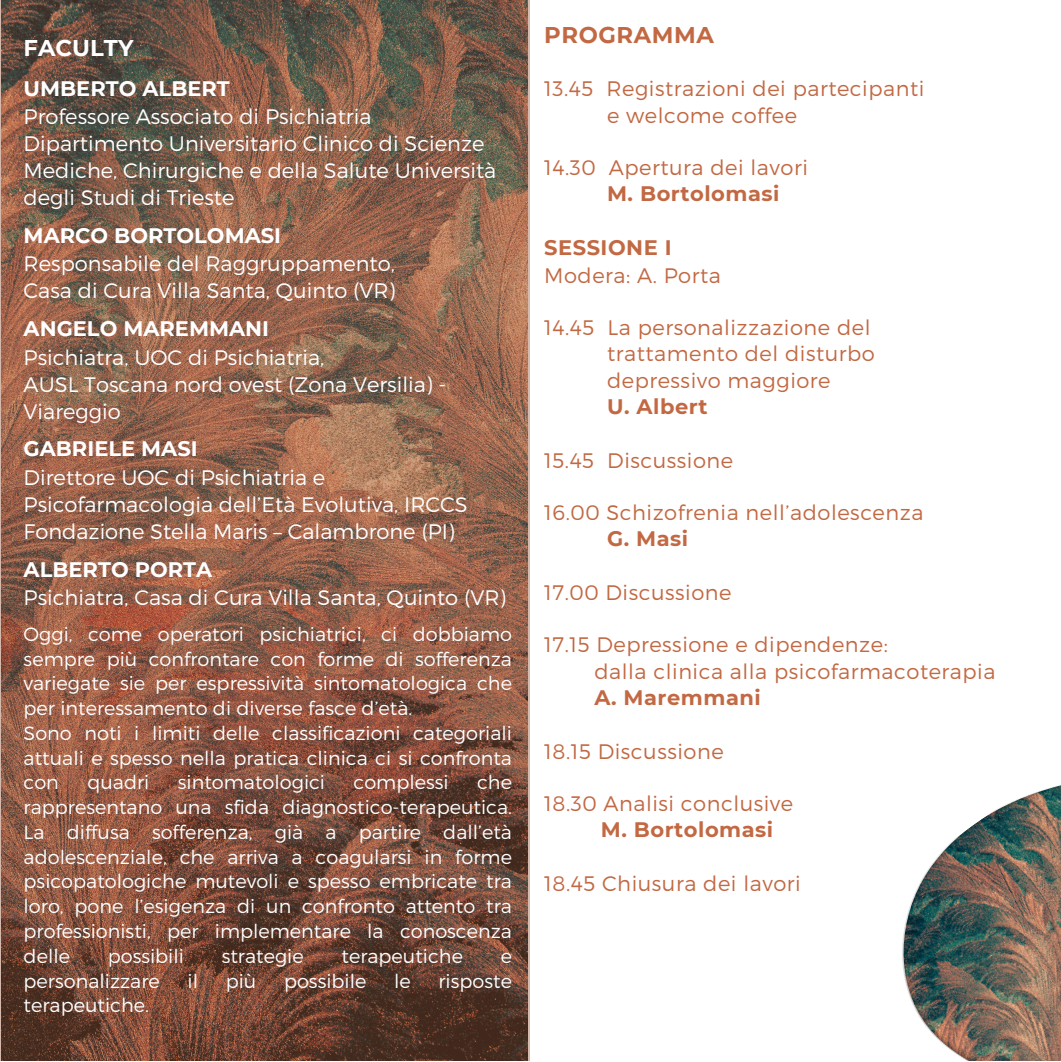
<style>
.page{position:relative;width:1061px;height:1062px;background:#fff}
.page>*{position:absolute;margin:0;border:0;box-sizing:border-box;transform-origin:0 0}
.t1{font:700 22.75px "Montserrat";letter-spacing:.025em;color:#c26943}
.t2{font:700 22.75px "Montserrat";color:#fff}
.t3{font:300 21px/26.9px "Montserrat";color:#fff}
.t4{font:300 21px "Montserrat";letter-spacing:.025em;color:#c26943}
.t5{font:700 21px "Montserrat";color:#fff}
.t6{font:700 21px "Montserrat";letter-spacing:.025em;color:#c26943}
.t7{font:300 19.25px/24.8px "Montserrat";color:#fff;text-align:justify}
</style>
<div class="page">
<svg style="left:0;top:0;width:529px;height:1061px;background:#865a46"></svg>
<img style="left:902px;top:785px;width:158px;height:276px">
<p class="t2" style="left:24px;top:34px;width:111px">FACULTY</p>
<p class="t5" style="left:24px;top:75px;width:208px">UMBERTO ALBERT</p>
<p class="t3" style="left:24px;top:102px;width:474px">Professore Associato di Psichiatria Dipartimento Universitario Clinico di Scienze Mediche, Chirurgiche e della Salute Università degli Studi di Trieste</p>
<p class="t5" style="left:24px;top:223px;width:259px">MARCO BORTOLOMASI</p>
<p class="t3" style="left:24px;top:249px;width:373px">Responsabile del Raggruppamento,</p>
<p class="t3" style="left:24px;top:276px;width:373px">Casa di Cura Villa Santa, Quinto (VR)</p>
<p class="t5" style="left:24px;top:316px;width:247px">ANGELO MAREMMANI</p>
<p class="t3" style="left:24px;top:343px;width:302px">Psichiatra, UOC di Psichiatria,</p>
<p class="t3" style="left:24px;top:370px;width:424px">AUSL Toscana nord ovest (Zona Versilia) -<br>Viareggio</p>
<p class="t5" style="left:24px;top:436px;width:175px">GABRIELE MASI</p>
<p class="t3" style="left:24px;top:463px;width:445px">Direttore UOC di Psichiatria e<br>Psicofarmacologia dell’Età Evolutiva, IRCCS<br>Fondazione Stella Maris – Calambrone (PI)</p>
<p class="t5" style="left:24px;top:556px;width:190px">ALBERTO PORTA</p>
<p class="t3" style="left:24px;top:583px;width:484px">Psichiatra, Casa di Cura Villa Santa, Quinto (VR)</p>
<p class="t7" style="left:24px;top:620px;width:490px">Oggi, come operatori psichiatrici, ci dobbiamo sempre più confrontare con forme di sofferenza variegate sie per espressività sintomatologica che per interessamento di diverse fasce d’età.</p>
<p class="t7" style="left:24px;top:719px;width:490px">Sono noti i limiti delle classificazioni categoriali attuali e spesso nella pratica clinica ci si confronta con</p>
<p class="t7" style="left:24px;top:769px;width:490px;text-indent:453px">che rappresentano una sfida diagnostico-terapeutica.<br>La diffusa sofferenza, già a partire dall’età adolescenziale, che arriva a coagularsi in forme psicopatologiche mutevoli e spesso embricate tra loro, pone l’esigenza di un confronto attento tra professionisti, per implementare la conoscenza delle</p>
<p class="t7" style="left:87px;top:769px;width:64px">quadri</p>
<p class="t7" style="left:178px;top:769px;width:149px">sintomatologici</p>
<p class="t7" style="left:353px;top:769px;width:97px">complessi</p>
<p class="t7" style="left:108px;top:942px;width:78px">possibili</p>
<p class="t7" style="left:222px;top:942px;width:84px">strategie</p>
<p class="t7" style="left:341px;top:942px;width:123px">terapeutiche</p>
<p class="t7" style="left:500px;top:942px;width:13px">e</p>
<p class="t7" style="left:24px;top:967px;width:138px">personalizzare</p>
<p class="t7" style="left:187px;top:967px;width:12px">il</p>
<p class="t7" style="left:226px;top:967px;width:32px">più</p>
<p class="t7" style="left:284px;top:967px;width:84px">possibile</p>
<p class="t7" style="left:394px;top:967px;width:18px">le</p>
<p class="t7" style="left:438px;top:967px;width:75px">risposte</p>
<p class="t7" style="left:24px;top:992px;width:127px">terapeutiche.</p>
<p class="t1" style="left:544px;top:21px;width:171px">PROGRAMMA</p>
<p class="t4" style="left:544px;top:75px;width:381px">13.45 Registrazioni dei partecipanti</p>
<p class="t4" style="left:607px;top:102px;width:191px">e welcome coffee</p>
<p class="t4" style="left:544px;top:154px;width:265px">14.30 Apertura dei lavori</p>
<p class="t6" style="left:607px;top:181px;width:174px">M. Bortolomasi</p>
<p class="t6" style="left:544px;top:235px;width:129px">SESSIONE I</p>
<p class="t4" style="left:544px;top:262px;width:178px">Modera: A. Porta</p>
<p class="t4" style="left:544px;top:314px;width:328px">14.45 La personalizzazione del</p>
<p class="t4" style="left:607px;top:340px;width:269px">trattamento del disturbo</p>
<p class="t4" style="left:607px;top:366px;width:225px">depressivo maggiore</p>
<p class="t6" style="left:607px;top:393px;width:102px">U. Albert</p>
<p class="t4" style="left:544px;top:446px;width:190px">15.45 Discussione</p>
<p class="t4" style="left:544px;top:499px;width:381px">16.00 Schizofrenia nell’adolescenza</p>
<p class="t6" style="left:607px;top:526px;width:83px">G. Masi</p>
<p class="t4" style="left:544px;top:579px;width:189px">17.00 Discussione</p>
<p class="t4" style="left:544px;top:631px;width:345px">17.15 Depressione e dipendenze:</p>
<p class="t4" style="left:594px;top:657px;width:402px">dalla clinica alla psicofarmacoterapia</p>
<p class="t6" style="left:594px;top:685px;width:168px">A. Maremmani</p>
<p class="t4" style="left:544px;top:737px;width:181px">18.15 Discussione</p>
<p class="t4" style="left:544px;top:790px;width:250px">18.30 Analisi conclusive</p>
<p class="t6" style="left:600px;top:817px;width:174px">M. Bortolomasi</p>
<p class="t4" style="left:544px;top:870px;width:258px">18.45 Chiusura dei lavori</p>
</div>
